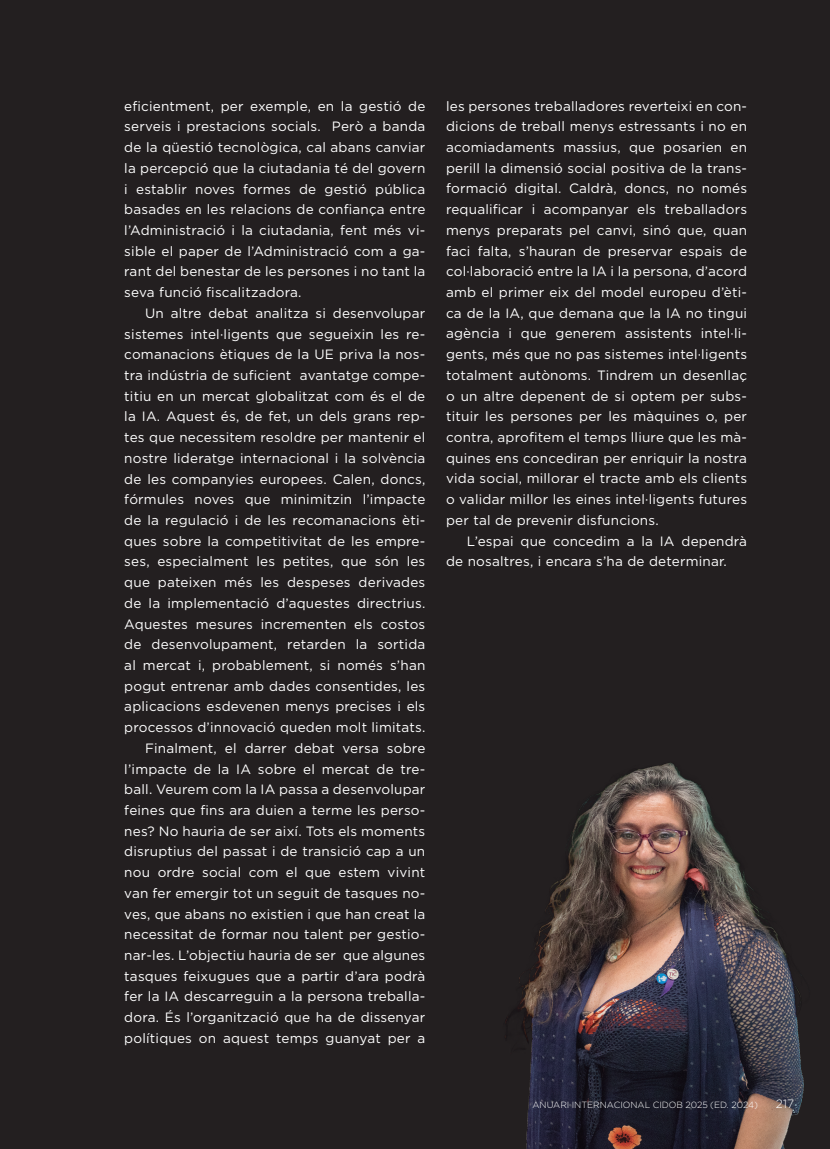
<style>
.page{position:relative;width:830px;height:1149px;background:#fff}
.page>*{position:absolute;margin:0;border:0;box-sizing:border-box;transform-origin:0 0}
.t1{font:13.5px/20.7px "Gotham";letter-spacing:.015em;color:#fff;text-align:justify}
.t2{font:300 12px "Gotham";color:#fff}
.t3{font:300 9px "Gotham";color:#fff}
</style>
<div class="page">
<div style="left:0;top:0;width:829px;height:1148px;background:#231f20"></div>
<img style="left:509px;top:763px;width:295px;height:385px">
<p class="t1" style="left:124px;top:95px;width:302px">eficientment, per exemple, en la gestió de serveis i prestacions socials. Però a banda de la qüestió tecnològica, cal abans canviar la percepció que la ciutadania té del govern i establir noves formes de gestió pública basades en les relacions de confiança entre l’Administració i la ciutadania, fent més vi· sible el paper de l’Administració com a ga· rant del benestar de les persones i no tant la seva funció fiscalitzadora.</p>
<p class="t1" style="left:124px;top:302px;width:302px;text-align:right">Un altre debat analitza si desenvolupar sistemes intel·ligents que segueixin les re· comanacions ètiques de la UE priva la nos· tra indústria de suficient avantatge compe· titiu en un mercat globalitzat com és el de la IA. Aquest és, de fet, un dels grans rep· tes que necessitem resoldre per mantenir el nostre lideratge internacional i la solvència de les companyies europees. Calen, doncs, fórmules noves que minimitzin l’impacte de la regulació i de les recomanacions èti· ques sobre la competitivitat de les empre· ses, especialment les petites, que són les que pateixen més les despeses derivades de la implementació d’aquestes directrius.<br>Aquestes mesures incrementen els costos de desenvolupament, retarden la sortida al mercat i, probablement, si només s’han pogut entrenar amb dades consentides, les aplicacions esdevenen menys precises i els processos d’innovació queden molt limitats.<br>Finalment, el darrer debat versa sobre l’impacte de la IA sobre el mercat de tre· ball. Veurem com la IA passa a desenvolupar feines que fins ara duien a terme les perso· nes? No hauria de ser així. Tots els moments disruptius del passat i de transició cap a un nou ordre social com el que estem vivint van fer emergir tot un seguit de tasques no· ves, que abans no existien i que han creat la necessitat de formar nou talent per gestio· nar-les. L’objectiu hauria de ser que algunes tasques feixugues que a partir d’ara podrà fer la IA descarreguin a la persona treballa· dora. És l’organització que ha de dissenyar polítiques on aquest temps guanyat per a</p>
<p class="t1" style="left:446px;top:95px;width:302px">les persones treballadores reverteixi en con· dicions de treball menys estressants i no en acomiadaments massius, que posarien en perill la dimensió social positiva de la trans· formació digital. Caldrà, doncs, no només requalificar i acompanyar els treballadors menys preparats pel canvi, sinó que, quan faci falta, s’hauran de preservar espais de col·laboració entre la IA i la persona, d’acord amb el primer eix del model europeu d’èti· ca de la IA, que demana que la IA no tingui agència i que generem assistents intel·li· gents, més que no pas sistemes intel·ligents totalment autònoms. Tindrem un desenllaç o un altre depenent de si optem per subs· tituir les persones per les màquines o, per contra, aprofitem el temps lliure que les mà· quines ens concediran per enriquir la nostra vida social, millorar el tracte amb els clients o validar millor les eines intel·ligents futures per tal de prevenir disfuncions.</p>
<p class="t1" style="left:446px;top:530px;width:302px;text-indent:21px">L’espai que concedim a la IA dependrà de nosaltres, i encara s’ha de determinar.</p>
<p class="t3" style="left:532px;top:1098px;width:227px">ANUARI INTERNACIONAL CIDOB 2025 (ED. 2024)</p>
<p class="t2" style="left:775px;top:1095px;width:20px">217</p>
</div>
